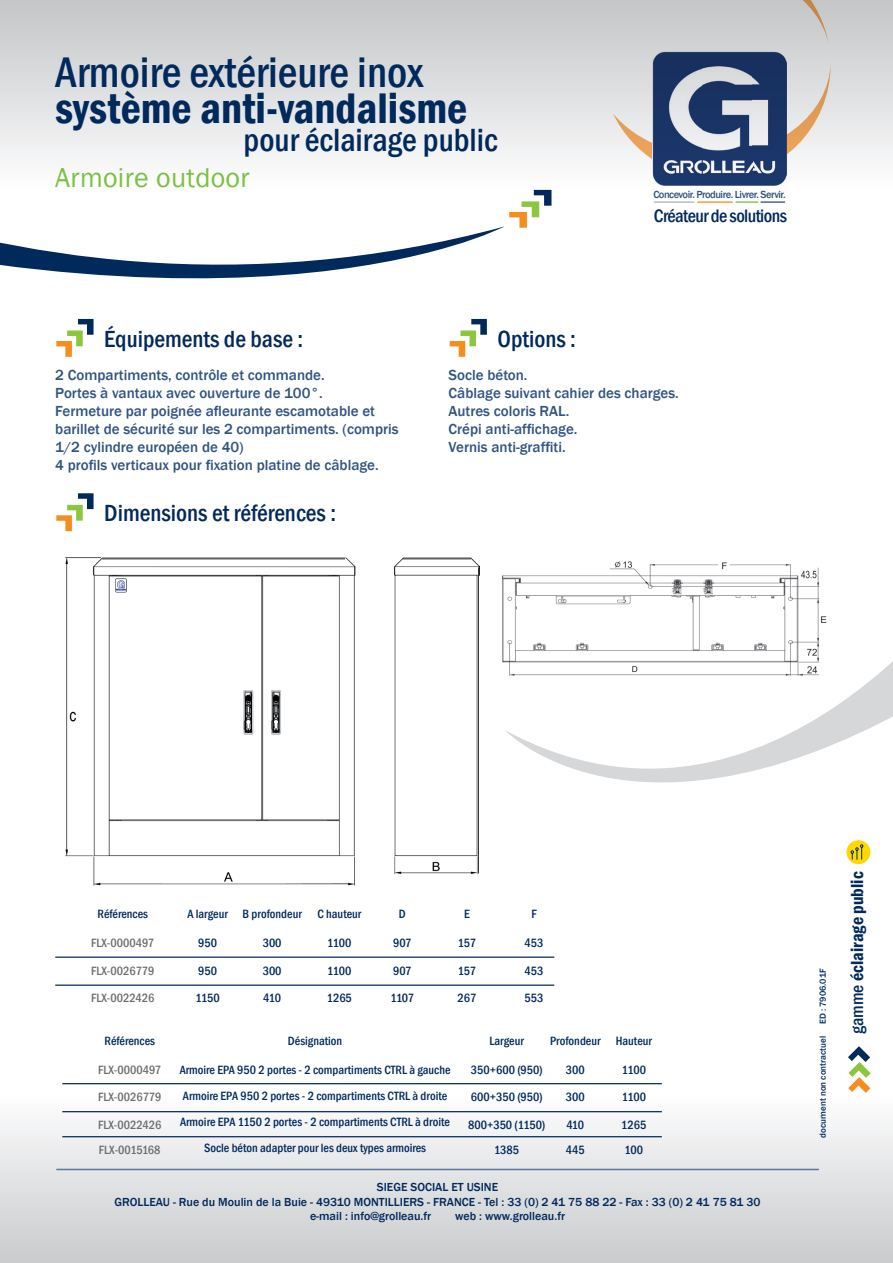
<style>
.page{position:relative;width:893px;height:1263px;background:#fff}
.page>*{position:absolute;margin:0;border:0;box-sizing:border-box;transform-origin:0 0}
.t1{font:600 condensed 43.95px "Franklin Gothic";color:#00295c}
.t2{font:500 condensed 43.95px "Franklin Gothic";color:#00295c}
.t3{font:500 condensed 33px "Franklin Gothic";color:#00295c}
.t4{font:28.05px "Franklin Gothic";letter-spacing:.01em;color:#79c142}
.t5{font:500 condensed 24px "Franklin Gothic";color:#00295c}
.t6{font:500 condensed 18.6px "Franklin Gothic";letter-spacing:-.03em;color:#00295c}
.t7{font:600 condensed 18px "Franklin Gothic";color:#00295c}
.t8{font:500 15px/18px "Franklin Gothic";color:#325481}
.t9{font:500 condensed 12.3px/25px "Franklin Gothic";color:#00295c;text-align:center}
.t10{font:500 condensed 12.3px "Franklin Gothic";color:#6c6d70}
.t11{font:500 12px "Franklin Gothic";color:#00295c}
.t12{font:500 10.65px "Franklin Gothic";letter-spacing:-.05em;color:#325481}
.t13{font:500 9px "Franklin Gothic";color:#00295c}
.s1{font-weight:500}
</style>
<div class="page">
<div style="left:0;top:1095px;width:893px;height:168px;background:linear-gradient(to bottom,#fbfcfd,#cacbcd)"></div>
<div style="left:0;top:0;width:893px;height:187px;background:linear-gradient(to bottom,#c3c5c7,#fcfdfd)"></div>
<svg style="left:0;top:67px;width:505px;height:280px"></svg>
<svg style="left:505px;top:661px;width:388px;height:203px"></svg>
<svg style="left:509px;top:190px;width:42px;height:38px"></svg>
<svg style="left:56px;top:319px;width:38px;height:38px"></svg>
<svg style="left:56px;top:493px;width:38px;height:38px"></svg>
<svg style="left:848px;top:1046px;width:23px;height:47px"></svg>
<svg style="left:846px;top:840px;width:25px;height:25px"></svg>
<div style="left:845px;top:839px;width:26px;height:26px;border:1px solid #fff;border-radius:50%"></div>
<svg style="left:851px;top:844px;width:12px;height:15px"></svg>
<svg style="left:450px;top:319px;width:37px;height:38px"></svg>
<img style="left:65px;top:557px;width:414px;height:329px">
<img style="left:502px;top:561px;width:330px;height:124px">
<hr style="left:478px;top:567px;width:1px;height:306px;background:#231f20">
<hr style="left:102px;top:559px;width:243px;height:1px;background:#231f20">
<hr style="left:402px;top:559px;width:69px;height:1px;background:#231f20">
<hr style="left:55px;top:956px;width:499px;height:2px;background:#00295c">
<hr style="left:55px;top:984px;width:499px;height:2px;background:#00295c">
<hr style="left:62px;top:1083px;width:600px;height:1px;background:#00295c">
<hr style="left:62px;top:1111px;width:600px;height:1px;background:#00295c">
<hr style="left:62px;top:1136px;width:600px;height:1px;background:#00295c">
<svg style="left:613px;top:0;width:218px;height:179px;background:#d7d4d2"></svg>
<img style="left:652px;top:51px;width:134px;height:134px">
<hr style="left:654px;top:201px;width:40px;height:2px;background:#b2b3b7">
<hr style="left:697px;top:201px;width:36px;height:2px;background:#f68e1e">
<hr style="left:736px;top:201px;width:22px;height:2px;background:#79c142">
<hr style="left:761px;top:201px;width:24px;height:2px;background:#325481">
<hr style="left:56px;top:1169px;width:763px;height:1px;background:#5e759e">
<h1 class="t2" style="left:55px;top:44px;width:369px">Armoire extérieure inox</h1>
<h1 class="t1" style="left:55px;top:79px;width:414px">système anti-vandalisme</h1>
<h2 class="t3" style="left:244px;top:119px;width:256px">pour éclairage public</h2>
<h3 class="t4" style="left:55px;top:160px;width:196px">Armoire outdoor</h3>
<h3 class="t5" style="left:104px;top:323px;width:201px">Équipements de base :</h3>
<p class="t8" style="left:55px;top:367px;width:345px">2 Compartiments, contrôle et commande.<br>Portes à vantaux avec ouverture de 100°.<br>Fermeture par poignée afleurante escamotable et barillet de sécurité sur les 2 compartiments. (compris 1/2 cylindre européen de 40)<br>4 profils verticaux pour fixation platine de câblage.</p>
<h3 class="t5" style="left:104px;top:497px;width:233px">Dimensions et références :</h3>
<h3 class="t5" style="left:497px;top:323px;width:80px">Options :</h3>
<p class="t12" style="left:653px;top:188px;width:134px">Concevoir. Produire. Livrer. Servir.</p>
<h3 class="t6" style="left:654px;top:203px;width:135px">Créateur de solutions</h3>
<p class="t8" style="left:449px;top:367px;width:232px">Socle béton.<br>Câblage suivant cahier des charges.<br>Autres coloris RAL.<br>Crépi anti-affichage.<br>Vernis anti-graffiti.</p>
<p class="t9" style="left:97px;top:901px;width:52px">Références</p>
<p class="t10" style="left:91px;top:935px;width:65px">FLX-0000497</p>
<p class="t10" style="left:91px;top:963px;width:65px">FLX-0026779</p>
<p class="t10" style="left:91px;top:990px;width:65px">FLX-0022426</p>
<p class="t9" style="left:104px;top:1028px;width:52px">Références</p>
<p class="t10" style="left:98px;top:1062px;width:65px">FLX-0000497</p>
<p class="t10" style="left:98px;top:1089px;width:65px">FLX-0026779</p>
<p class="t10" style="left:98px;top:1116px;width:65px">FLX-0022426</p>
<p class="t10" style="left:99px;top:1142px;width:63px">FLX-0015168</p>
<p class="t9" style="left:243px;top:901px;width:61px">B profondeur</p>
<p class="t9" style="left:317px;top:901px;width:45px">C hauteur</p>
<p class="t9" style="left:263px;top:931px;width:20px">300</p>
<p class="t9" style="left:263px;top:958px;width:20px">300</p>
<p class="t9" style="left:187px;top:901px;width:42px">A largeur</p>
<p class="t9" style="left:198px;top:931px;width:20px">950</p>
<p class="t9" style="left:198px;top:958px;width:20px">950</p>
<p class="t9" style="left:195px;top:985px;width:26px">1150</p>
<p class="t9" style="left:263px;top:985px;width:19px">410</p>
<p class="t9" style="left:327px;top:931px;width:26px">1100</p>
<p class="t9" style="left:327px;top:958px;width:26px">1100</p>
<p class="t9" style="left:327px;top:985px;width:27px">1265</p>
<p class="t9" style="left:399px;top:901px;width:8px">D</p>
<p class="t9" style="left:393px;top:931px;width:20px">907</p>
<p class="t9" style="left:393px;top:958px;width:20px">907</p>
<p class="t9" style="left:390px;top:985px;width:25px">1107</p>
<p class="t9" style="left:457px;top:985px;width:20px">267</p>
<p class="t9" style="left:464px;top:901px;width:7px">E</p>
<p class="t9" style="left:531px;top:901px;width:7px">F</p>
<p class="t9" style="left:458px;top:931px;width:20px">157</p>
<p class="t9" style="left:458px;top:958px;width:20px">157</p>
<p class="t9" style="left:525px;top:931px;width:20px">453</p>
<p class="t9" style="left:525px;top:958px;width:20px">453</p>
<p class="t9" style="left:525px;top:985px;width:20px">553</p>
<p class="t9" style="left:288px;top:1028px;width:56px">Désignation</p>
<p class="t9" style="left:180px;top:1057px;width:272px">Armoire EPA 950 2 portes - 2 compartiments CTRL à gauche</p>
<p class="t9" style="left:180px;top:1083px;width:271px;line-height:26.1px">Armoire EPA 950 2 portes - 2 compartiments CTRL à droite<br>Armoire EPA 1150 2 portes - 2 compartiments CTRL à droite<br>Socle béton adapter pour les deux types armoires</p>
<p class="t9" style="left:550px;top:1028px;width:52px">Profondeur</p>
<p class="t9" style="left:566px;top:1057px;width:20px">300</p>
<p class="t9" style="left:566px;top:1085px;width:20px">300</p>
<p class="t9" style="left:566px;top:1112px;width:21px;text-align:left">410<br>445</p>
<p class="t9" style="left:490px;top:1028px;width:36px">Largeur</p>
<p class="t9" style="left:471px;top:1057px;width:73px">350+600 (950)</p>
<p class="t9" style="left:471px;top:1085px;width:73px">600+350 (950)</p>
<p class="t9" style="left:468px;top:1112px;width:79px">800+350 (1150)<br>1385</p>
<p class="t9" style="left:616px;top:1028px;width:38px">Hauteur</p>
<p class="t9" style="left:622px;top:1057px;width:26px">1100</p>
<p class="t9" style="left:622px;top:1085px;width:26px">1100</p>
<p class="t9" style="left:621px;top:1112px;width:27px">1265</p>
<p class="t9" style="left:625px;top:1137px;width:20px">100</p>
<p class="t11" style="left:377px;top:1180px;width:123px">SIEGE SOCIAL ET USINE</p>
<p class="t11" style="left:114px;top:1194px;width:648px">GROLLEAU - Rue du Moulin de la Buie - 49310 MONTILLIERS - FRANCE - Tel : 33 (0) 2 41 75 88 22 - Fax : 33 (0) 2 41 75 81 30</p>
<p class="t11" style="left:310px;top:1209px;width:123px">e-mail : info@grolleau.fr</p>
<p class="t11" style="left:455px;top:1209px;width:111px">web : www.grolleau.fr</p>
<p class="t13" style="left:817px;top:1024px;width:57px;rotate:-90deg">ED : 7906.01F</p>
<p class="t13" style="left:817px;top:1137px;width:103px;rotate:-90deg">document non contractuel</p>
<h3 class="t7" style="left:845px;top:1034px;width:164px;rotate:-90deg"><span class="s1">gamme</span> éclairage public</h3>
</div>
